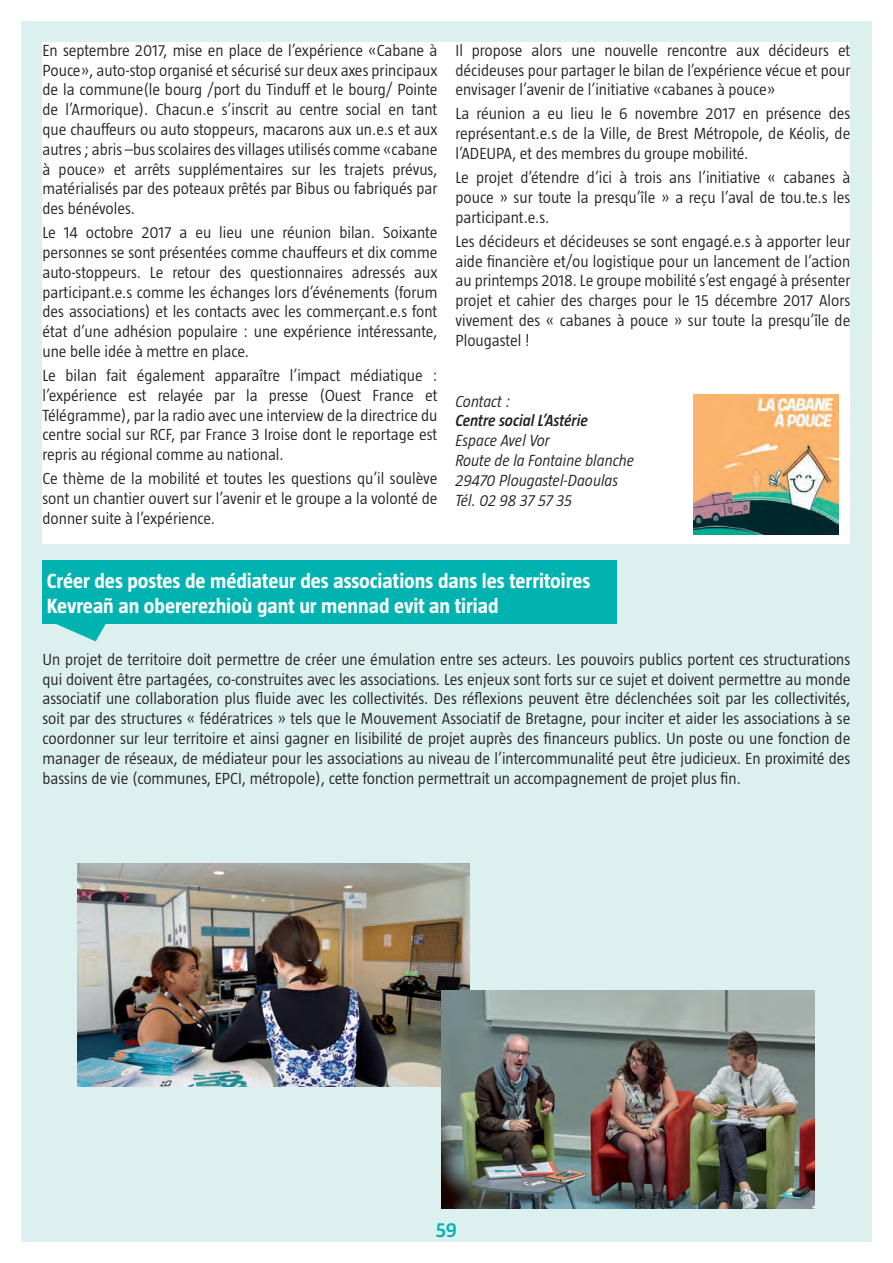
<style>
.page{position:relative;width:893px;height:1263px;background:#fff}
.page>*{position:absolute;margin:0;border:0;box-sizing:border-box;transform-origin:0 0}
.t1{font:700 21px/25.2px "Taz";color:#fff}
.t2{font:600 21px "Taz";color:#00b3b0}
.t3{font:300 16.5px/19.8px "Taz";color:#231f20;text-align:justify}
.t4{font:italic 300 16.5px/19.8px "Taz";color:#231f20}
.t5{font:italic 600 16.5px "Taz";color:#231f20}
</style>
<div class="page">
<div style="left:21px;top:21px;width:851px;height:1221px;background:#dcf0ef"></div>
<div style="left:43px;top:43px;width:807px;height:501px;background:#fff"></div>
<img style="left:693px;top:395px;width:146px;height:139px">
<svg style="left:45px;top:623px;width:74px;height:18px"></svg>
<div style="left:43px;top:560px;width:574px;height:63px;background:#00b3b0"></div>
<img style="left:77px;top:863px;width:393px;height:224px">
<img style="left:441px;top:991px;width:373px;height:217px">
<p class="t3" style="left:43px;top:40px;width:396px">En septembre 2017, mise en place de l’expérience «Cabane à Pouce», auto-stop organisé et sécurisé sur deux axes principaux de la commune(le bourg /port du Tinduff et le bourg/ Pointe de l’Armorique). Chacun.e s’inscrit au centre social en tant que chauffeurs ou auto stoppeurs, macarons aux un.e.s et aux autres ; abris –bus scolaires des villages utilisés comme «cabane à pouce» et arrêts supplémentaires sur les trajets prévus, matérialisés par des poteaux prêtés par Bibus ou fabriqués par des bénévoles.</p>
<p class="t3" style="left:43px;top:223px;width:396px">Le 14 octobre 2017 a eu lieu une réunion bilan. Soixante personnes se sont présentées comme chauffeurs et dix comme auto-stoppeurs. Le retour des questionnaires adressés aux participant.e.s comme les échanges lors d’événements (forum des associations) et les contacts avec les commerçant.e.s font état d’une adhésion populaire : une expérience intéressante, une belle idée à mettre en place.</p>
<p class="t3" style="left:43px;top:365px;width:396px">Le bilan fait également apparaître l’impact médiatique : l’expérience est relayée par la presse (Ouest France et Télégramme), par la radio avec une interview de la directrice du centre social sur RCF, par France 3 Iroise dont le reportage est repris au régional comme au national.</p>
<p class="t3" style="left:43px;top:469px;width:396px">Ce thème de la mobilité et toutes les questions qu’il soulève sont un chantier ouvert sur l’avenir et le groupe a la volonté de donner suite à l’expérience.</p>
<p class="t3" style="left:455px;top:40px;width:396px">Il propose alors une nouvelle rencontre aux décideurs et décideuses pour partager le bilan de l’expérience vécue et pour envisager l’avenir de l’initiative «cabanes à pouce»</p>
<p class="t3" style="left:455px;top:104px;width:396px">La réunion a eu lieu le 6 novembre 2017 en présence des représentant.e.s de la Ville, de Brest Métropole, de Kéolis, de l’ADEUPA, et des membres du groupe mobilité.</p>
<p class="t3" style="left:455px;top:167px;width:396px">Le projet d’étendre d’ici à trois ans l’initiative « cabanes à pouce » sur toute la presqu’île » a reçu l’aval de tou.te.s les participant.e.s.</p>
<p class="t3" style="left:455px;top:231px;width:396px">Les décideurs et décideuses se sont engagé.e.s à apporter leur aide financière et/ou logistique pour un lancement de l’action au printemps 2018. Le groupe mobilité s’est engagé à présenter projet et cahier des charges pour le 15 décembre 2017 Alors vivement des « cabanes à pouce » sur toute la presqu’île de Plougastel !</p>
<p class="t4" style="left:455px;top:391px;width:57px">Contact :</p>
<p class="t5" style="left:455px;top:412px;width:134px">Centre social L’Astérie</p>
<p class="t4" style="left:455px;top:430px;width:180px">Espace Avel Vor<br>Route de la Fontaine blanche<br>29470 Plougastel-Daoulas<br>Tél. 02 98 37 57 35</p>
<p class="t1" style="left:47px;top:568px;width:545px">Créer des postes de médiateur des associations dans les territoires<br>Kevreañ an obererezhioù gant ur mennad evit an tiriad</p>
<p class="t3" style="left:43px;top:649px;width:809px">Un projet de territoire doit permettre de créer une émulation entre ses acteurs. Les pouvoirs publics portent ces structurations qui doivent être partagées, co-construites avec les associations. Les enjeux sont forts sur ce sujet et doivent permettre au monde associatif une collaboration plus fluide avec les collectivités. Des réflexions peuvent être déclenchées soit par les collectivités, soit par des structures « fédératrices » tels que le Mouvement Associatif de Bretagne, pour inciter et aider les associations à se coordonner sur leur territoire et ainsi gagner en lisibilité de projet auprès des financeurs publics. Un poste ou une fonction de manager de réseaux, de médiateur pour les associations au niveau de l’intercommunalité peut être judicieux. En proximité des bassins de vie (communes, EPCI, métropole), cette fonction permettrait un accompagnement de projet plus fin.</p>
<p class="t2" style="left:436px;top:1218px;width:23px">59</p>
</div>
